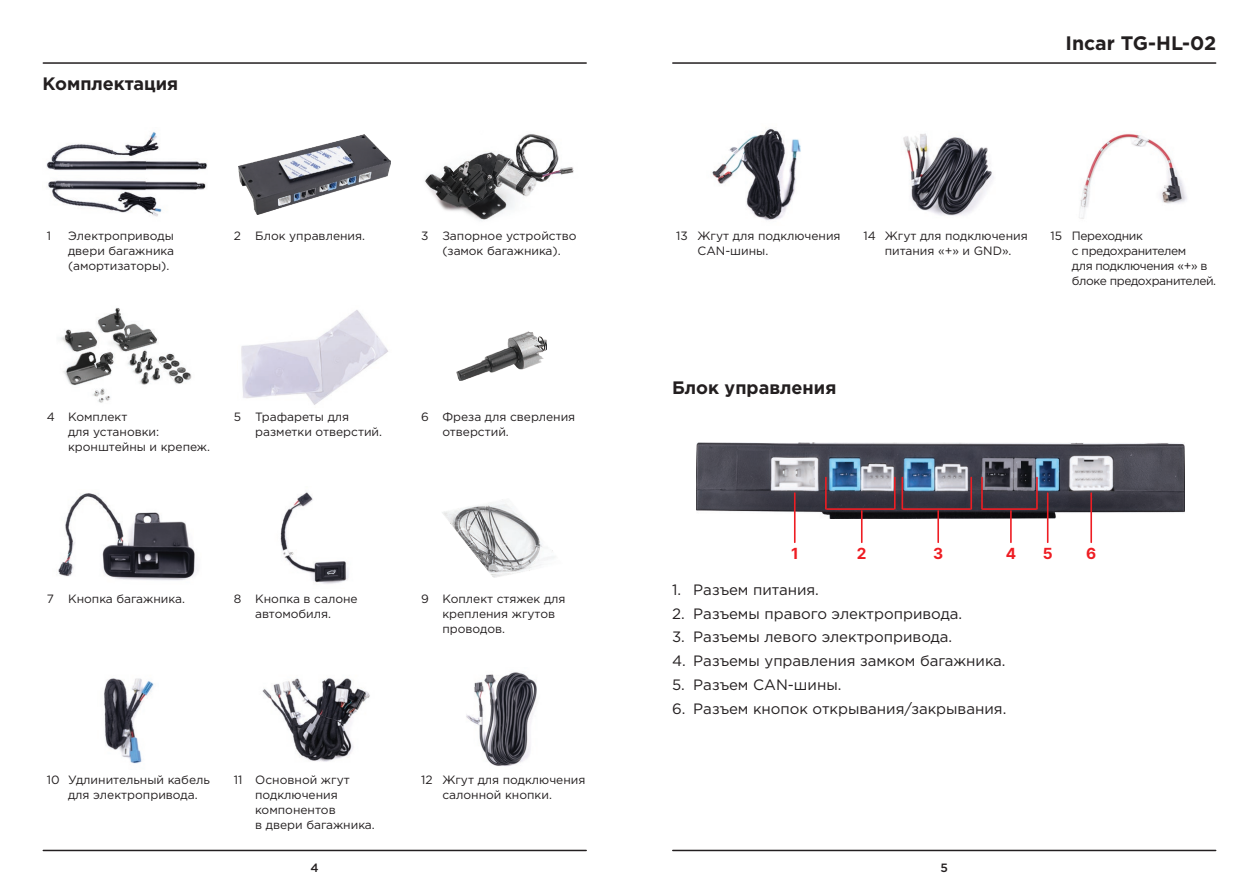
<style>
.page{position:relative;width:1259px;height:893px;background:#fff}
.page>*{position:absolute;margin:0;border:0;box-sizing:border-box;transform-origin:0 0}
.t1{font:700 19.5px "Gotham Pro";color:#231f20}
.t2{font:700 18px "Gotham Pro";color:#231f20}
.t3{font:700 15.3px "Inter";color:#ee1d23}
.t4{font:15px "Gotham Pro";color:#231f20}
.t5{font:12px/15px "Gotham Pro";color:#231f20}
.t6{font:12px/15px "Gotham Pro";letter-spacing:-.03em;color:#231f20}
.t7{font:500 12px "Gotham Pro";color:#231f20}
</style>
<div class="page">
<hr style="left:43px;top:62px;width:543px;height:2px;background:#231f20">
<hr style="left:673px;top:62px;width:542px;height:2px;background:#231f20">
<hr style="left:43px;top:850px;width:543px;height:1px;background:#231f20">
<hr style="left:673px;top:850px;width:542px;height:1px;background:#231f20">
<img style="left:46px;top:132px;width:161px;height:85px">
<img style="left:60px;top:308px;width:132px;height:95px">
<img style="left:58px;top:493px;width:140px;height:87px">
<img style="left:104px;top:678px;width:50px;height:86px">
<img style="left:712px;top:128px;width:89px;height:92px">
<img style="left:280px;top:492px;width:69px;height:92px">
<img style="left:262px;top:678px;width:108px;height:84px">
<img style="left:903px;top:133px;width:91px;height:83px">
<img style="left:442px;top:504px;width:112px;height:74px">
<img style="left:466px;top:672px;width:71px;height:94px">
<img style="left:1079px;top:133px;width:108px;height:86px">
<img style="left:239px;top:135px;width:152px;height:79px">
<img style="left:241px;top:310px;width:147px;height:95px">
<img style="left:425px;top:134px;width:149px;height:87px">
<img style="left:457px;top:332px;width:90px;height:49px">
<img style="left:696px;top:443px;width:488px;height:75px">
<hr style="left:794px;top:492px;width:1px;height:51px;background:#ee1d23">
<hr style="left:861px;top:510px;width:1px;height:33px;background:#ee1d23">
<hr style="left:825px;top:477px;width:1px;height:33px;background:#ee1d23">
<hr style="left:894px;top:477px;width:1px;height:33px;background:#ee1d23">
<hr style="left:826px;top:508px;width:68px;height:2px;background:#ee1d23">
<hr style="left:1047px;top:492px;width:1px;height:51px;background:#ee1d23">
<hr style="left:1090px;top:492px;width:2px;height:51px;background:#ee1d23">
<hr style="left:937px;top:510px;width:2px;height:33px;background:#ee1d23">
<hr style="left:901px;top:477px;width:2px;height:33px;background:#ee1d23">
<hr style="left:970px;top:477px;width:2px;height:33px;background:#ee1d23">
<hr style="left:902px;top:508px;width:69px;height:2px;background:#ee1d23">
<hr style="left:1010px;top:510px;width:1px;height:33px;background:#ee1d23">
<hr style="left:981px;top:477px;width:1px;height:33px;background:#ee1d23">
<hr style="left:1036px;top:477px;width:1px;height:33px;background:#ee1d23">
<hr style="left:982px;top:508px;width:54px;height:2px;background:#ee1d23">
<h2 class="t2" style="left:43px;top:73px;width:137px">Комплектация</h2>
<h1 class="t1" style="left:1065px;top:32px;width:152px">Incar TG-HL-02</h1>
<p class="t5" style="left:47px;top:228px;width:6px">1</p>
<p class="t5" style="left:68px;top:228px;width:108px;text-align:justify">Электроприводы двери багажника (амортизаторы).</p>
<p class="t5" style="left:234px;top:228px;width:133px">2 Блок управления.</p>
<p class="t5" style="left:421px;top:228px;width:157px;text-align:center">3 Запорное устройство (замок багажника).</p>
<p class="t5" style="left:697px;top:228px;width:145px;text-indent:-21px">13 Жгут для подключения<br>CAN-шины.</p>
<p class="t5" style="left:863px;top:228px;width:166px;text-align:center">14 Жгут для подключения питания «+» и GND».</p>
<p class="t6" style="left:1072px;top:228px;width:146px;text-indent:-21px">15 Переходник<br>с предохранителем<br>для подключения «+» в блоке предохранителей.</p>
<p class="t5" style="left:68px;top:410px;width:143px;text-indent:-21px">4 Комплект<br>для установки: кронштейны и крепеж.</p>
<p class="t5" style="left:255px;top:410px;width:128px;text-indent:-21px">5 Трафареты для разметки отверстий.</p>
<p class="t5" style="left:442px;top:410px;width:134px;text-indent:-21px">6 Фреза для сверления отверстий.</p>
<h2 class="t2" style="left:672px;top:377px;width:166px">Блок управления</h2>
<p class="t5" style="left:47px;top:591px;width:140px">7 Кнопка багажника.</p>
<p class="t5" style="left:68px;top:772px;width:143px;text-indent:-21px">10 Удлинительный кабель для электропривода.</p>
<p class="t5" style="left:234px;top:591px;width:125px;text-align:center">8 Кнопка в салоне автомобиля.</p>
<p class="t5" style="left:442px;top:591px;width:125px;text-indent:-21px">9 Коплект стяжек для крепления жгутов проводов.</p>
<p class="t5" style="left:255px;top:772px;width:121px;text-indent:-21px">11 Основной жгут подключения компонентов<br>в двери багажника.</p>
<p class="t5" style="left:442px;top:772px;width:145px;text-indent:-21px">12 Жгут для подключения салонной кнопки.</p>
<p class="t3" style="left:791px;top:544px;width:9px">1</p>
<p class="t3" style="left:857px;top:544px;width:11px">2</p>
<p class="t3" style="left:933px;top:544px;width:12px">3</p>
<p class="t3" style="left:1005px;top:544px;width:12px">4</p>
<p class="t3" style="left:1042px;top:544px;width:11px">5</p>
<p class="t3" style="left:1086px;top:544px;width:12px">6</p>
<p class="t4" style="left:672px;top:581px;width:148px">1. Разъем питания.</p>
<p class="t4" style="left:672px;top:605px;width:292px">2. Разъемы правого электропривода.</p>
<p class="t4" style="left:672px;top:629px;width:282px">3. Разъемы левого электропривода.</p>
<p class="t4" style="left:672px;top:653px;width:335px">4. Разъемы управления замком багажника.</p>
<p class="t4" style="left:672px;top:676px;width:171px">5. Разъем CAN-шины.</p>
<p class="t4" style="left:672px;top:700px;width:336px">6. Разъем кнопок открывания/закрывания.</p>
<p class="t7" style="left:311px;top:861px;width:10px">4</p>
<p class="t7" style="left:940px;top:861px;width:9px">5</p>
</div>
